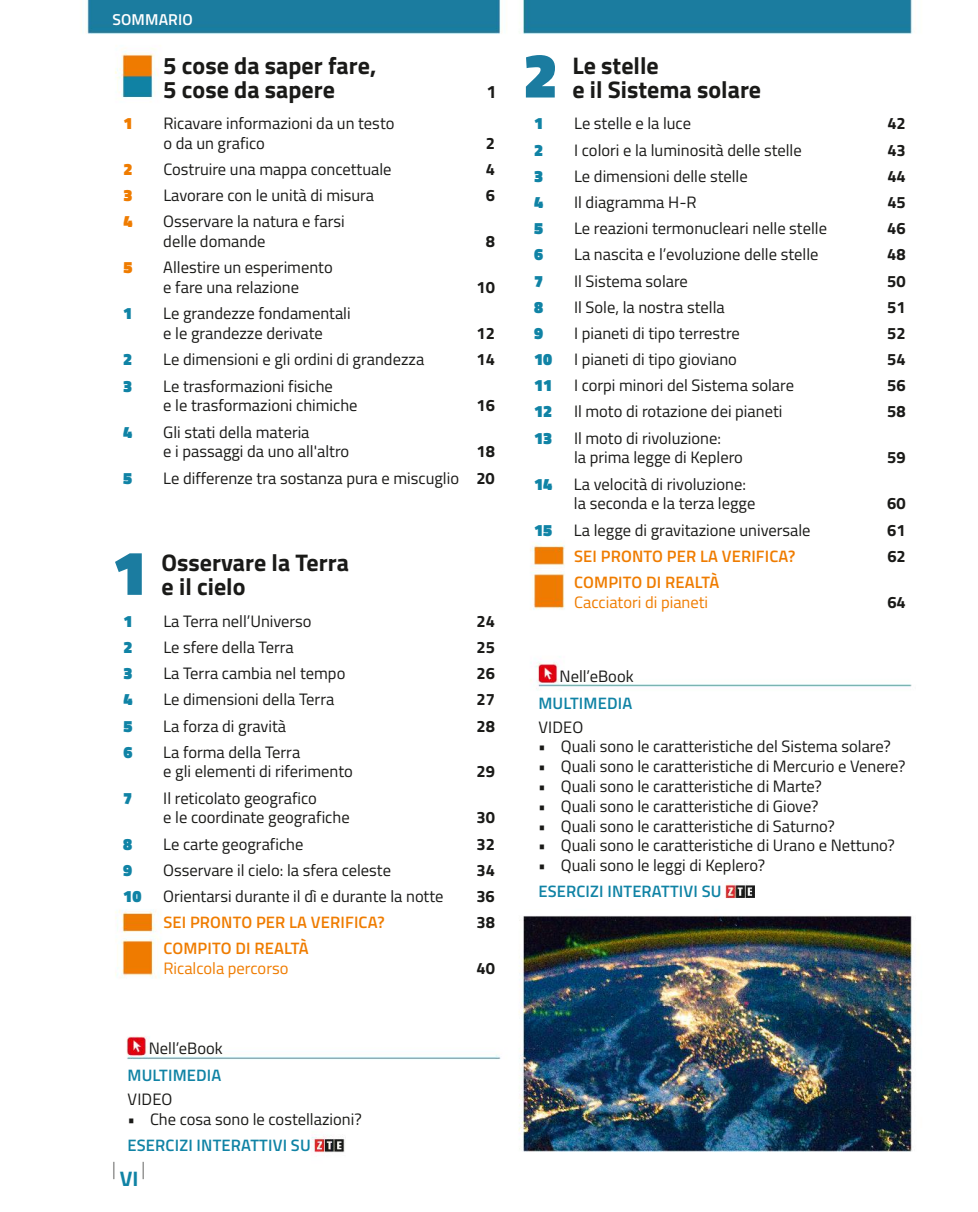
<style>
.page{position:relative;width:978px;height:1212px;background:#fff}
.page>*{position:absolute;margin:0;border:0;box-sizing:border-box;transform-origin:0 0}
.t1{font:900 63px "Titillium";color:#1b7ca0}
.t2{font:700 24px/24px "Titillium";color:#1a1a18}
.t3{font:700 21px "Titillium";color:#1083a5}
.t4{font:100 18px "Titillium";color:#1a1a18}
.t5{font:700 18px "Titillium";color:#1a1a18}
.t6{font:16.5px/19.8px "Titillium";color:#1a1a18}
.t7{font:600 16.5px "Titillium";letter-spacing:.01em;color:#ef7c00}
.t8{font:700 16.5px "Titillium";color:#1a1a18}
.t9{font:600 16.5px "Titillium";letter-spacing:.01em;color:#1083a5}
.t10{font:900 16.5px "Titillium";color:#1083a5}
.t11{font:16.5px "Titillium";color:#ef7c00}
.t12{font:900 16.5px "Titillium";color:#ef7c00}
.t13{font:600 15.75px "Titillium";letter-spacing:.01em;color:#fff}
.s1{font-weight:700}
</style>
<div class="page">
<img style="left:87px;top:0;width:826px;height:1153px">
<p class="t13" style="left:112px;top:10px;width:82px">SOMMARIO</p>
<h2 class="t2" style="left:163px;top:55px;width:215px">5 cose da saper fare,<br>5 cose da sapere</h2>
<p class="t12" style="left:123px;top:114px;width:11px">1</p>
<p class="t6" style="left:163px;top:115px;width:233px">Ricavare informazioni da un testo o da un grafico</p>
<p class="t5" style="left:487px;top:84px;width:12px">1</p>
<p class="t8" style="left:486px;top:136px;width:11px">2</p>
<p class="t12" style="left:123px;top:160px;width:11px">2</p>
<p class="t6" style="left:163px;top:161px;width:230px">Costruire una mappa concettuale</p>
<p class="t8" style="left:486px;top:163px;width:11px">4</p>
<p class="t12" style="left:123px;top:186px;width:11px">3</p>
<p class="t6" style="left:163px;top:188px;width:212px">Lavorare con le unità di misura</p>
<p class="t8" style="left:486px;top:189px;width:11px">6</p>
<p class="t12" style="left:123px;top:212px;width:11px">4</p>
<p class="t6" style="left:163px;top:214px;width:183px">Osservare la natura e farsi delle domande</p>
<p class="t8" style="left:486px;top:235px;width:11px">8</p>
<p class="t12" style="left:123px;top:258px;width:11px">5</p>
<p class="t6" style="left:163px;top:260px;width:171px">Allestire un esperimento e fare una relazione</p>
<p class="t10" style="left:123px;top:304px;width:11px">1</p>
<p class="t6" style="left:163px;top:306px;width:189px">Le grandezze fondamentali e le grandezze derivate</p>
<p class="t8" style="left:476px;top:281px;width:20px">10</p>
<p class="t8" style="left:476px;top:327px;width:20px">12</p>
<p class="t10" style="left:123px;top:350px;width:11px">2</p>
<p class="t6" style="left:163px;top:352px;width:262px">Le dimensioni e gli ordini di grandezza</p>
<p class="t8" style="left:476px;top:353px;width:20px">14</p>
<p class="t10" style="left:123px;top:376px;width:11px">3</p>
<p class="t6" style="left:163px;top:378px;width:196px">Le trasformazioni fisiche<br>e le trasformazioni chimiche</p>
<p class="t8" style="left:476px;top:399px;width:20px">16</p>
<p class="t10" style="left:123px;top:422px;width:11px">4</p>
<p class="t6" style="left:163px;top:424px;width:188px">Gli stati della materia<br>e i passaggi da uno all'altro</p>
<p class="t8" style="left:476px;top:445px;width:20px">18</p>
<p class="t10" style="left:123px;top:468px;width:11px">5</p>
<p class="t6" style="left:163px;top:470px;width:333px">Le differenze tra sostanza pura e miscuglio <span class="s1">20</span></p>
<h1 class="t1" style="left:112px;top:536px;width:36px">1</h1>
<p class="t10" style="left:123px;top:611px;width:11px">1</p>
<p class="t6" style="left:163px;top:613px;width:150px">La Terra nell’Universo</p>
<p class="t8" style="left:477px;top:614px;width:20px">24</p>
<p class="t10" style="left:123px;top:637px;width:11px">2</p>
<p class="t6" style="left:163px;top:639px;width:132px">Le sfere della Terra</p>
<p class="t8" style="left:477px;top:640px;width:20px">25</p>
<p class="t10" style="left:123px;top:664px;width:11px">3</p>
<p class="t6" style="left:163px;top:665px;width:184px">La Terra cambia nel tempo</p>
<p class="t8" style="left:477px;top:667px;width:20px">26</p>
<p class="t10" style="left:123px;top:690px;width:11px">4</p>
<p class="t6" style="left:163px;top:692px;width:172px">Le dimensioni della Terra</p>
<p class="t8" style="left:477px;top:693px;width:20px">27</p>
<p class="t10" style="left:123px;top:716px;width:11px">5</p>
<p class="t6" style="left:163px;top:718px;width:124px">La forza di gravità</p>
<p class="t8" style="left:476px;top:719px;width:20px">28</p>
<p class="t10" style="left:123px;top:742px;width:11px">6</p>
<p class="t6" style="left:163px;top:744px;width:191px">La forma della Terra<br>e gli elementi di riferimento</p>
<h2 class="t2" style="left:162px;top:552px;width:189px">Osservare la Terra e il cielo</h2>
<p class="t8" style="left:476px;top:765px;width:20px">29</p>
<p class="t10" style="left:123px;top:788px;width:11px">7</p>
<p class="t6" style="left:163px;top:790px;width:188px">Il reticolato geografico<br>e le coordinate geografiche</p>
<p class="t8" style="left:476px;top:811px;width:20px">30</p>
<p class="t10" style="left:123px;top:834px;width:11px">8</p>
<p class="t6" style="left:163px;top:836px;width:142px">Le carte geografiche</p>
<p class="t8" style="left:476px;top:837px;width:20px">32</p>
<p class="t10" style="left:123px;top:860px;width:11px">9</p>
<p class="t6" style="left:163px;top:862px;width:229px">Osservare il cielo: la sfera celeste</p>
<p class="t8" style="left:476px;top:863px;width:20px">34</p>
<p class="t10" style="left:123px;top:887px;width:20px">10</p>
<p class="t6" style="left:163px;top:888px;width:282px">Orientarsi durante il dì e durante la notte</p>
<p class="t8" style="left:476px;top:889px;width:20px">36</p>
<p class="t7" style="left:163px;top:913px;width:223px">SEI PRONTO PER LA VERIFICA?</p>
<p class="t8" style="left:477px;top:916px;width:20px">38</p>
<p class="t7" style="left:163px;top:939px;width:147px">COMPITO DI REALTÀ</p>
<p class="t11" style="left:163px;top:963px;width:127px">Ricalcola percorso</p>
<p class="t8" style="left:477px;top:962px;width:20px">40</p>
<p class="t6" style="left:149px;top:1040px;width:76px">Nell’eBook</p>
<p class="t9" style="left:128px;top:1066px;width:95px">MULTIMEDIA</p>
<p class="t6" style="left:128px;top:1091px;width:46px">VIDEO</p>
<p class="t6" style="left:127px;top:1111px;width:236px">• Che cosa sono le costellazioni?</p>
<p class="t9" style="left:128px;top:1135px;width:185px">ESERCIZI INTERATTIVI SU</p>
<p class="t4" style="left:112px;top:1162px;width:5px">|</p>
<p class="t3" style="left:120px;top:1170px;width:20px">VI</p>
<p class="t4" style="left:142px;top:1162px;width:5px">|</p>
<h1 class="t1" style="left:523px;top:39px;width:36px">2</h1>
<h2 class="t2" style="left:572px;top:55px;width:88px">Le stelle</h2>
<h2 class="t2" style="left:572px;top:79px;width:190px">e il Sistema solare</h2>
<p class="t10" style="left:534px;top:114px;width:11px">1</p>
<p class="t6" style="left:574px;top:116px;width:118px">Le stelle e la luce</p>
<p class="t8" style="left:887px;top:117px;width:20px">42</p>
<p class="t10" style="left:534px;top:140px;width:11px">2</p>
<p class="t6" style="left:574px;top:142px;width:229px">I colori e la luminosità delle stelle</p>
<p class="t8" style="left:887px;top:143px;width:20px">43</p>
<p class="t10" style="left:534px;top:166px;width:11px">3</p>
<p class="t6" style="left:574px;top:168px;width:175px">Le dimensioni delle stelle</p>
<p class="t8" style="left:887px;top:169px;width:20px">44</p>
<p class="t10" style="left:534px;top:193px;width:11px">4</p>
<p class="t6" style="left:574px;top:194px;width:124px">Il diagramma H-R</p>
<p class="t8" style="left:887px;top:195px;width:20px">45</p>
<p class="t10" style="left:534px;top:219px;width:11px">5</p>
<p class="t6" style="left:574px;top:220px;width:254px">Le reazioni termonucleari nelle stelle</p>
<p class="t8" style="left:887px;top:222px;width:20px">46</p>
<p class="t10" style="left:534px;top:245px;width:11px">6</p>
<p class="t6" style="left:574px;top:247px;width:246px">La nascita e l’evoluzione delle stelle</p>
<p class="t8" style="left:887px;top:248px;width:20px">48</p>
<p class="t10" style="left:534px;top:271px;width:11px">7</p>
<p class="t6" style="left:574px;top:273px;width:115px">Il Sistema solare</p>
<p class="t8" style="left:887px;top:274px;width:20px">50</p>
<p class="t10" style="left:534px;top:297px;width:11px">8</p>
<p class="t6" style="left:574px;top:299px;width:152px">Il Sole, la nostra stella</p>
<p class="t8" style="left:887px;top:300px;width:20px">51</p>
<p class="t10" style="left:534px;top:324px;width:11px">9</p>
<p class="t6" style="left:574px;top:325px;width:167px">I pianeti di tipo terrestre</p>
<p class="t8" style="left:887px;top:326px;width:20px">52</p>
<p class="t10" style="left:534px;top:350px;width:20px">10</p>
<p class="t6" style="left:574px;top:351px;width:164px">I pianeti di tipo gioviano</p>
<p class="t8" style="left:887px;top:353px;width:20px">54</p>
<p class="t10" style="left:534px;top:376px;width:20px">11</p>
<p class="t6" style="left:574px;top:378px;width:221px">I corpi minori del Sistema solare</p>
<p class="t8" style="left:887px;top:379px;width:20px">56</p>
<p class="t10" style="left:534px;top:402px;width:20px">12</p>
<p class="t6" style="left:574px;top:404px;width:210px">Il moto di rotazione dei pianeti</p>
<p class="t8" style="left:887px;top:405px;width:20px">58</p>
<p class="t10" style="left:534px;top:428px;width:20px">13</p>
<p class="t6" style="left:574px;top:430px;width:171px">Il moto di rivoluzione:<br>la prima legge di Keplero</p>
<p class="t8" style="left:887px;top:451px;width:20px">59</p>
<p class="t10" style="left:534px;top:474px;width:20px">14</p>
<p class="t6" style="left:574px;top:476px;width:183px">La velocità di rivoluzione: la seconda e la terza legge</p>
<p class="t8" style="left:887px;top:497px;width:20px">60</p>
<p class="t10" style="left:534px;top:520px;width:20px">15</p>
<p class="t6" style="left:574px;top:522px;width:238px">La legge di gravitazione universale</p>
<p class="t8" style="left:887px;top:523px;width:20px">61</p>
<p class="t7" style="left:574px;top:546px;width:223px">SEI PRONTO PER LA VERIFICA?</p>
<p class="t8" style="left:887px;top:549px;width:20px">62</p>
<p class="t7" style="left:574px;top:572px;width:147px">COMPITO DI REALTÀ</p>
<p class="t11" style="left:574px;top:596px;width:135px">Cacciatori di pianeti</p>
<p class="t8" style="left:887px;top:595px;width:20px">64</p>
<p class="t6" style="left:560px;top:668px;width:76px">Nell’eBook</p>
<p class="t9" style="left:538px;top:694px;width:95px">MULTIMEDIA</p>
<p class="t6" style="left:538px;top:719px;width:46px">VIDEO</p>
<p class="t6" style="left:538px;top:739px;width:354px">• Quali sono le caratteristiche del Sistema solare?</p>
<p class="t6" style="left:538px;top:758px;width:369px">• Quali sono le caratteristiche di Mercurio e Venere?</p>
<p class="t6" style="left:538px;top:778px;width:285px">• Quali sono le caratteristiche di Marte?</p>
<p class="t6" style="left:538px;top:798px;width:282px">• Quali sono le caratteristiche di Giove?</p>
<p class="t6" style="left:538px;top:818px;width:298px">• Quali sono le caratteristiche di Saturno?</p>
<p class="t6" style="left:538px;top:838px;width:358px">• Quali sono le caratteristiche di Urano e Nettuno?</p>
<p class="t6" style="left:538px;top:857px;width:228px">• Quali sono le leggi di Keplero?</p>
<p class="t9" style="left:538px;top:882px;width:185px">ESERCIZI INTERATTIVI SU</p>
</div>
